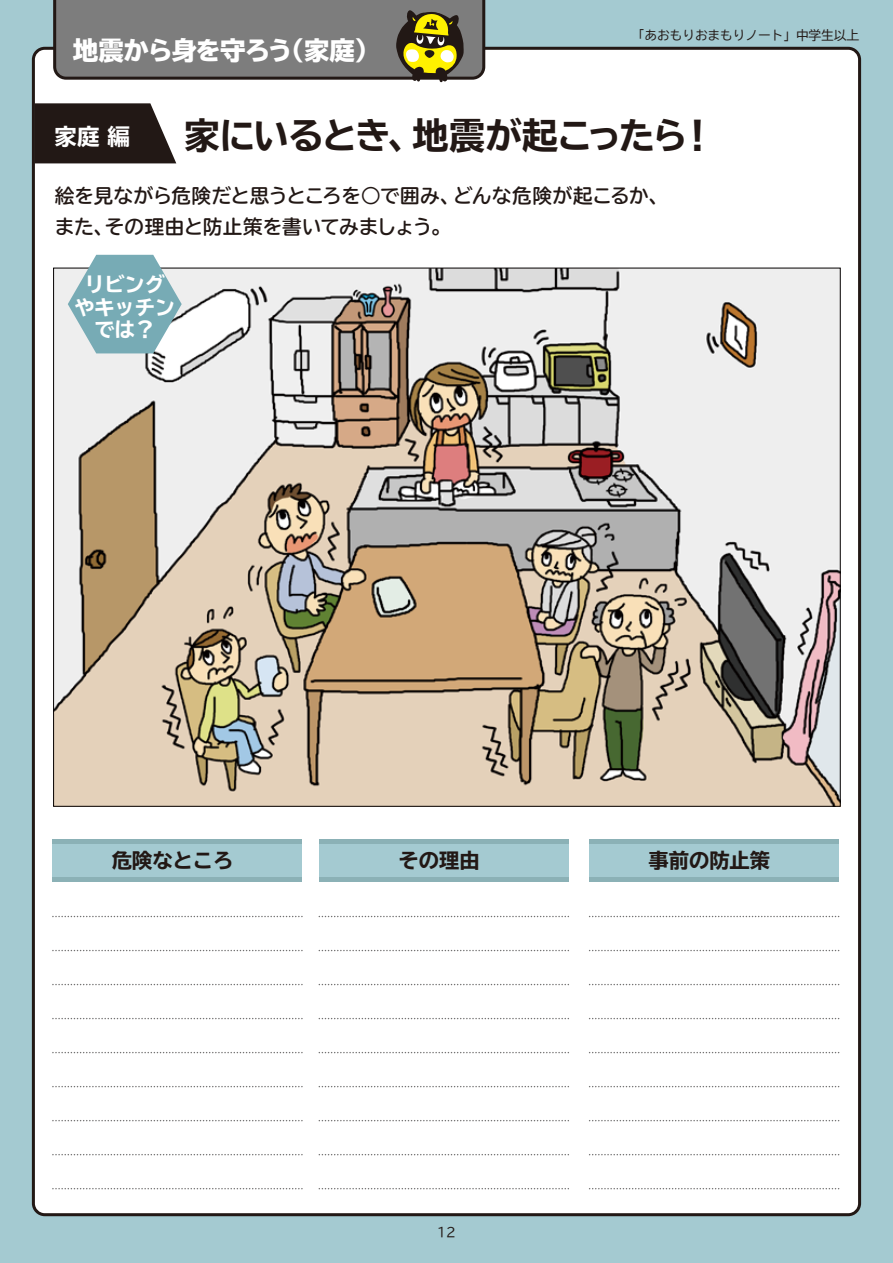
<style>
.page{position:relative;width:893px;height:1263px;background:#a4cad1}
.page>*{position:absolute;margin:0;border:0;box-sizing:border-box;transform-origin:0 0}
.t1{font:36px "TBUD Gothic E";letter-spacing:-.05em;color:#221815}
.t2{font:25.5px "TBUD Gothic H";letter-spacing:-.03em;color:#fff}
.t3{font:22.5px "TBUD Gothic E";color:#fff}
.t4{font:20.25px "TBUD Gothic E";color:#221815}
.t5{font:20.25px/22.5px "TBUD Gothic E";letter-spacing:-.01em;color:#fff;text-align:center}
.t6{font:19.5px/31.5px "TBUDR Gothic B";color:#221815}
.t7{font:12.75px "TBUD Gothic R";letter-spacing:-.01em;color:#221815}
</style>
<div class="page">
<div style="left:32px;top:47px;width:829px;height:1169px;background:#fff"></div>
<svg style="left:34px;top:103px;width:142px;height:60px"></svg>
<svg style="left:53px;top:0;width:432px;height:82px"></svg>
<svg style="left:590px;top:984px;width:249px;height:1px"></svg>
<svg style="left:590px;top:950px;width:249px;height:1px"></svg>
<svg style="left:590px;top:916px;width:249px;height:1px"></svg>
<div style="left:590px;top:839px;width:249px;height:43px;background:#a4cad1"></div>
<div style="left:590px;top:839px;width:249px;height:5px;background:#8bb1b6"></div>
<hr style="left:590px;top:878px;width:249px;height:4px;background:#8bb1b6">
<svg style="left:53px;top:984px;width:249px;height:1px"></svg>
<svg style="left:53px;top:950px;width:249px;height:1px"></svg>
<svg style="left:53px;top:916px;width:249px;height:1px"></svg>
<div style="left:53px;top:839px;width:249px;height:43px;background:#a4cad1"></div>
<div style="left:53px;top:839px;width:249px;height:5px;background:#8bb1b6"></div>
<hr style="left:53px;top:878px;width:249px;height:4px;background:#8bb1b6">
<svg style="left:319px;top:984px;width:249px;height:1px"></svg>
<svg style="left:590px;top:1018px;width:249px;height:1px"></svg>
<svg style="left:53px;top:1018px;width:249px;height:1px"></svg>
<svg style="left:319px;top:1018px;width:249px;height:1px"></svg>
<svg style="left:590px;top:1052px;width:249px;height:1px"></svg>
<svg style="left:53px;top:1052px;width:249px;height:1px"></svg>
<svg style="left:319px;top:1052px;width:249px;height:1px"></svg>
<svg style="left:590px;top:1086px;width:249px;height:1px"></svg>
<svg style="left:53px;top:1086px;width:249px;height:1px"></svg>
<svg style="left:319px;top:1086px;width:249px;height:1px"></svg>
<svg style="left:590px;top:1120px;width:249px;height:1px"></svg>
<svg style="left:53px;top:1120px;width:249px;height:1px"></svg>
<svg style="left:319px;top:1120px;width:249px;height:1px"></svg>
<svg style="left:590px;top:1154px;width:249px;height:1px"></svg>
<svg style="left:53px;top:1154px;width:249px;height:1px"></svg>
<svg style="left:319px;top:1154px;width:249px;height:1px"></svg>
<svg style="left:590px;top:1188px;width:249px;height:1px"></svg>
<svg style="left:53px;top:1188px;width:249px;height:1px"></svg>
<svg style="left:319px;top:1188px;width:249px;height:1px"></svg>
<svg style="left:319px;top:950px;width:249px;height:1px"></svg>
<svg style="left:319px;top:916px;width:249px;height:1px"></svg>
<div style="left:319px;top:839px;width:249px;height:43px;background:#a4cad1"></div>
<div style="left:319px;top:839px;width:249px;height:5px;background:#8bb1b6"></div>
<hr style="left:319px;top:878px;width:249px;height:4px;background:#8bb1b6">
<img style="left:55px;top:270px;width:784px;height:535px">
<svg style="left:68px;top:255px;width:114px;height:98px"></svg>
<h2 class="t2" style="left:73px;top:38px;width:308px">地震から身を守ろう（家庭）</h2>
<p class="t7" style="left:632px;top:29px;width:229px">「あおもりおまもりノート」中学生以上</p>
<p class="t3" style="left:55px;top:125px;width:77px">家庭 編</p>
<h1 class="t1" style="left:184px;top:117px;width:533px">家にいるとき、地震が起こったら！</h1>
<p class="t6" style="left:55px;top:181px;width:614px">絵を見ながら危険だと思うところを○で囲み、どんな危険が起こるか、また、その理由と防止策を書いてみましょう。</p>
<p class="t5" style="left:75px;top:274px;width:102px">リビングやキッチンでは？</p>
<p class="t4" style="left:112px;top:850px;width:123px">危険なところ</p>
<p class="t4" style="left:399px;top:850px;width:82px">その理由</p>
<p class="t4" style="left:649px;top:850px;width:123px">事前の防止策</p>
<p class="t7" style="left:437px;top:1225px;width:21px">12</p>
</div>
